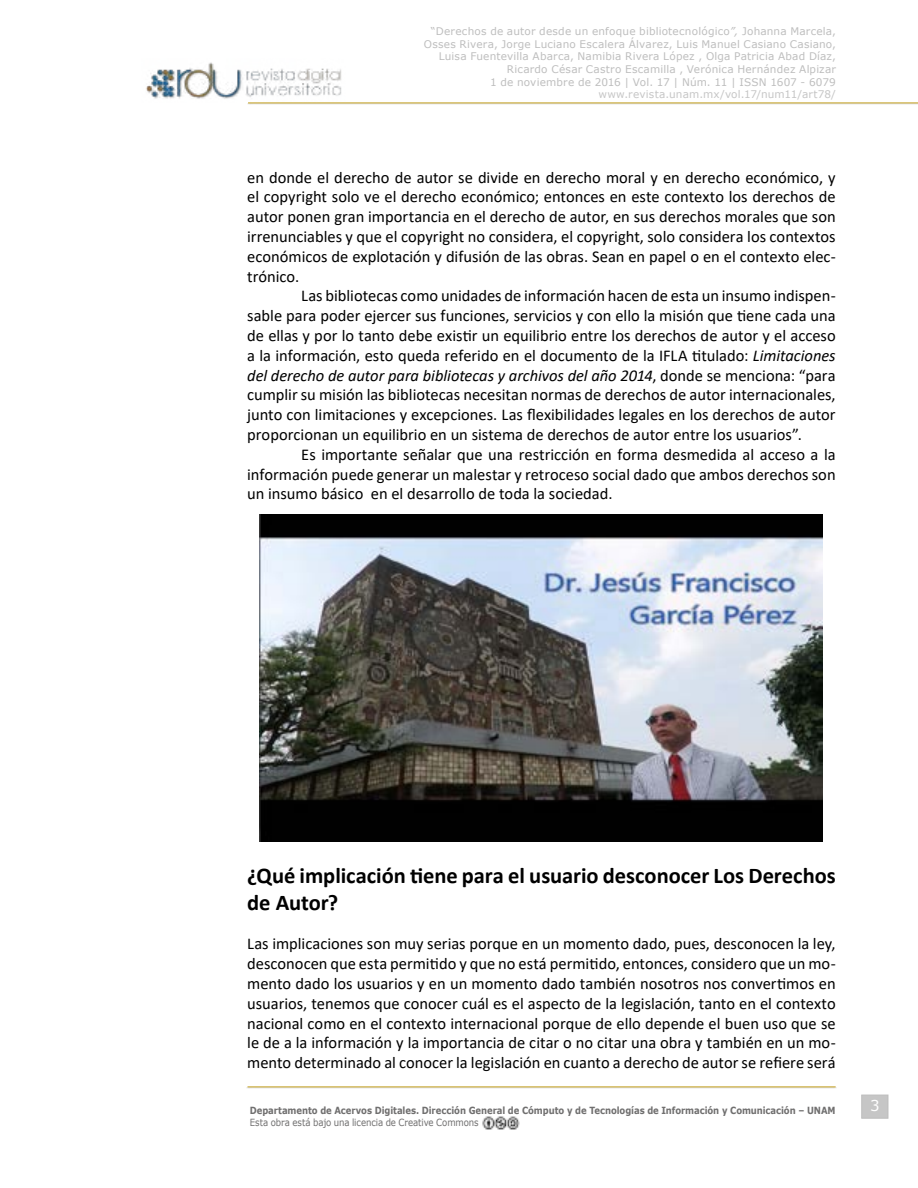
<style>
.page{position:relative;width:918px;height:1188px;background:#fff}
.page>*{position:absolute;margin:0;border:0;box-sizing:border-box;transform-origin:0 0}
.t1{font:700 22.5px/27px "Calibri";letter-spacing:-.005em;color:#000}
.t2{font:16.5px/19.8px "Calibri";color:#000;text-align:justify}
.t3{font:15px "Verdana";color:#fff}
.t4{font:10.5px/12.6px "Verdana";letter-spacing:.015em;color:#bebebe;text-align:right}
.t5{font:10.5px "Verdana";letter-spacing:.01em;color:#c6c6c6}
.t6{font:700 9.9px "Verdana";letter-spacing:-.01em;color:#706f6f;scale:.86 1}
.t7{font:9.9px "Verdana";letter-spacing:-.01em;color:#706f6f;scale:.87 1}
.s1{font-style:italic}
</style>
<div class="page">
<div style="left:861px;top:1095px;width:27px;height:24px;background:#c6c6c6"></div>
<hr style="left:247px;top:103px;width:671px;height:1px;background:#f3f3f3">
<hr style="left:248px;top:103px;width:670px;height:1px;background:#c19d1b">
<hr style="left:246px;top:1087px;width:591px;height:1px;background:#000;opacity:.44">
<hr style="left:248px;top:1087px;width:588px;height:1px;background:#c19d1b">
<img style="left:482px;top:1116px;width:38px;height:14px">
<img style="left:146px;top:62px;width:196px;height:37px">
<img style="left:260px;top:514px;width:563px;height:328px">
<p class="t4" style="left:424px;top:25px;width:414px">“Derechos de autor desde un enfoque bibliotecnológico<span class="s1">”,</span> Johanna Marcela, Osses Rivera, Jorge Luciano Escalera Álvarez, Luis Manuel Casiano Casiano, Luisa Fuentevilla Abarca, Namibia Rivera López , Olga Patricia Abad Díaz, Ricardo César Castro Escamilla , Verónica Hernández Alpizar<br>1 de noviembre de 2016 | Vol. 17 | Núm. 11 | ISSN 1607 - 6079</p>
<p class="t5" style="left:598px;top:87px;width:239px">www.revista.unam.mx/vol.17/num11/art78/</p>
<p class="t2" style="left:247px;top:167px;width:590px">en donde el derecho de autor se divide en derecho moral y en derecho económico, y el copyright solo ve el derecho económico; entonces en este contexto los derechos de autor ponen gran importancia en el derecho de autor, en sus derechos morales que son irrenunciables y que el copyright no considera, el copyright, solo considera los contextos económicos de explotación y difusión de las obras. Sean en papel o en el contexto elec&shy;trónico.</p>
<p class="t2" style="left:247px;top:286px;width:590px;text-indent:54px">Las bibliotecas como unidades de información hacen de esta un insumo indispen&shy;sable para poder ejercer sus funciones, servicios y con ello la misión que tiene cada una de ellas y por lo tanto debe existir un equilibrio entre los derechos de autor y el acceso a la información, esto queda referido en el documento de la IFLA titulado: <span class="s1">Limitaciones del derecho de autor para bibliotecas y archivos del año 2014</span>, donde se menciona: “para cumplir su misión las bibliotecas necesitan normas de derechos de autor internacionales, junto con limitaciones y excepciones. Las flexibilidades legales en los derechos de autor proporcionan un equilibrio en un sistema de derechos de autor entre los usuarios”.</p>
<p class="t2" style="left:247px;top:444px;width:590px;text-indent:54px">Es importante señalar que una restricción en forma desmedida al acceso a la información puede generar un malestar y retroceso social dado que ambos derechos son un insumo básico en el desarrollo de toda la sociedad.</p>
<h1 class="t1" style="left:247px;top:862px;width:590px">¿Qué implicación tiene para el usuario desconocer Los Derechos de Autor?</h1>
<p class="t2" style="left:247px;top:934px;width:590px">Las implicaciones son muy serias porque en un momento dado, pues, desconocen la ley, desconocen que esta permitido y que no está permitido, entonces, considero que un mo&shy;mento dado los usuarios y en un momento dado también nosotros nos convertimos en usuarios, tenemos que conocer cuál es el aspecto de la legislación, tanto en el contexto nacional como en el contexto internacional porque de ello depende el buen uso que se le de a la información y la importancia de citar o no citar una obra y también en un mo&shy;mento determinado al conocer la legislación en cuanto a derecho de autor se refiere será</p>
<p class="t6" style="left:250px;top:1103px;width:683px">Departamento de Acervos Digitales. Dirección General de Cómputo y de Tecnologías de Información y Comunicación – UNAM</p>
<p class="t7" style="left:250px;top:1115px;width:265px">Esta obra está bajo una licencia de Creative Commons</p>
<p class="t3" style="left:870px;top:1096px;width:11px">3</p>
</div>
